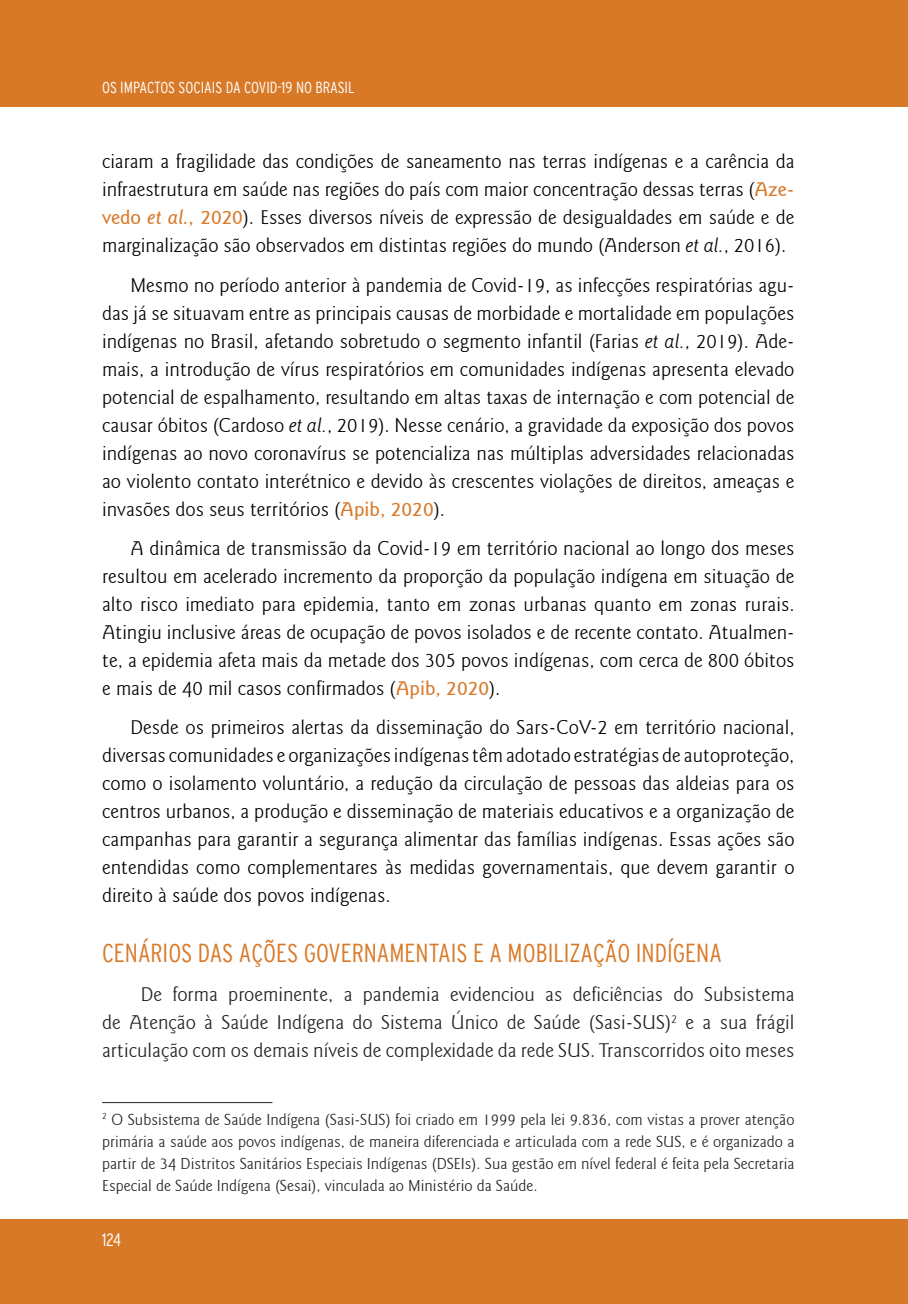
<style>
.page{position:relative;width:908px;height:1304px;background:#fff}
.page>*{position:absolute;margin:0;border:0;box-sizing:border-box;transform-origin:0 0}
.subiitulo_-_nivel_1{font:300 condensed 26px "Interstate";color:#d87928}
.corpo_do_texto{font:300 20px/28px "Goudy Sans IT Cby BT";color:#000;text-align:justify}
.corpo_do_texto-2{font:300 20px/28px "Goudy Sans IT Cby BT";color:#231f20;text-align:justify}
.t1{font:300 condensed 18px "Interstate";color:#fff}
.rodape{font:300 16px/22px "Goudy Sans IT Cby BT";color:#231f20;text-align:justify}
.t2{font:300 condensed 16px "Interstate";color:#fff}
.s1{font-weight:500;color:#d87928}
.s2{font-weight:500;font-style:italic;color:#d87928}
.s3{font-style:italic}
</style>
<div class="page">
<div style="left:0;top:1219px;width:907px;height:85px;background:#d87928"></div>
<div style="left:0;top:0;width:907px;height:107px;background:#d87928"></div>
<hr style="left:102px;top:1102px;width:170px;height:1px;background:#231f20">
<p class="t2" style="left:102px;top:78px;width:254px">OS IMPACTOS SOCIAIS DA COVID-19 NO BRASIL</p>
<p class="corpo_do_texto" style="left:102px;top:148px;width:693px">ciaram a fragilidade das condições de saneamento nas terras indígenas e a carência da infraestrutura em saúde nas regiões do país com maior concentração dessas terras (<span class="s1">Aze&shy;vedo</span> <span class="s2">et al.</span><span class="s1">, 2020</span>). Esses diversos níveis de expressão de desigualdades em saúde e de marginalização são observados em distintas regiões do mundo (Anderson <span class="s3">et al.</span>, 2016).</p>
<p class="corpo_do_texto" style="left:102px;top:271px;width:693px;text-indent:28px">Mesmo no período anterior à pandemia de Covid-19, as infecções respiratórias agu&shy;das já se situavam entre as principais causas de morbidade e mortalidade em populações indígenas no Brasil, afetando sobretudo o segmento infantil (Farias <span class="s3">et al.</span>, 2019). Ade&shy;mais, a introdução de vírus respiratórios em comunidades indígenas apresenta elevado potencial de espalhamento, resultando em altas taxas de internação e com potencial de causar óbitos (Cardoso <span class="s3">et al.</span>, 2019). Nesse cenário, a gravidade da exposição dos povos indígenas ao novo coronavírus se potencializa nas múltiplas adversidades relacionadas ao violento contato interétnico e devido às crescentes violações de direitos, ameaças e invasões dos seus territórios (<span class="s1">Apib, 2020</span>).</p>
<p class="corpo_do_texto" style="left:102px;top:534px;width:693px;text-indent:28px">A dinâmica de transmissão da Covid-19 em território nacional ao longo dos meses resultou em acelerado incremento da proporção da população indígena em situação de alto risco imediato para epidemia, tanto em zonas urbanas quanto em zonas rurais.<br>Atingiu inclusive áreas de ocupação de povos isolados e de recente contato. Atualmen&shy;te, a epidemia afeta mais da metade dos 305 povos indígenas, com cerca de 800 óbitos e mais de 40 mil casos confirmados (<span class="s1">Apib, 2020</span>).</p>
<p class="corpo_do_texto" style="left:102px;top:714px;width:693px;text-indent:28px">Desde os primeiros alertas da disseminação do Sars-CoV-2 em território nacional, diversas comunidades e organizações indígenas têm adotado estratégias de autoproteção, como o isolamento voluntário, a redução da circulação de pessoas das aldeias para os centros urbanos, a produção e disseminação de materiais educativos e a organização de campanhas para garantir a segurança alimentar das famílias indígenas. Essas ações são entendidas como complementares às medidas governamentais, que devem garantir o direito à saúde dos povos indígenas.</p>
<p class="subiitulo_-_nivel_1" style="left:102px;top:938px;width:621px">CENÁRIOS DAS AÇÕES GOVERNAMENTAIS E A MOBILIZAÇÃO INDÍGENA</p>
<p class="corpo_do_texto-2" style="left:102px;top:981px;width:693px;text-indent:39px">De forma proeminente, a pandemia evidenciou as deficiências do Subsistema de Atenção à Saúde Indígena do Sistema Único de Saúde (Sasi-SUS)<sup>2</sup> e a sua frágil articulação com os demais níveis de complexidade da rede SUS. Transcorridos oito meses</p>
<p class="rodape" style="left:102px;top:1108px;width:693px"><sup>2</sup> O Subsistema de Saúde Indígena (Sasi-SUS) foi criado em 1999 pela lei 9.836, com vistas a prover atenção primária a saúde aos povos indígenas, de maneira diferenciada e articulada com a rede SUS, e é organizado a partir de 34 Distritos Sanitários Especiais Indígenas (DSEIs). Sua gestão em nível federal é feita pela Secretaria Especial de Saúde Indígena (Sesai), vinculada ao Ministério da Saúde.</p>
<p class="t1" style="left:102px;top:1230px;width:20px">124</p>
</div>
